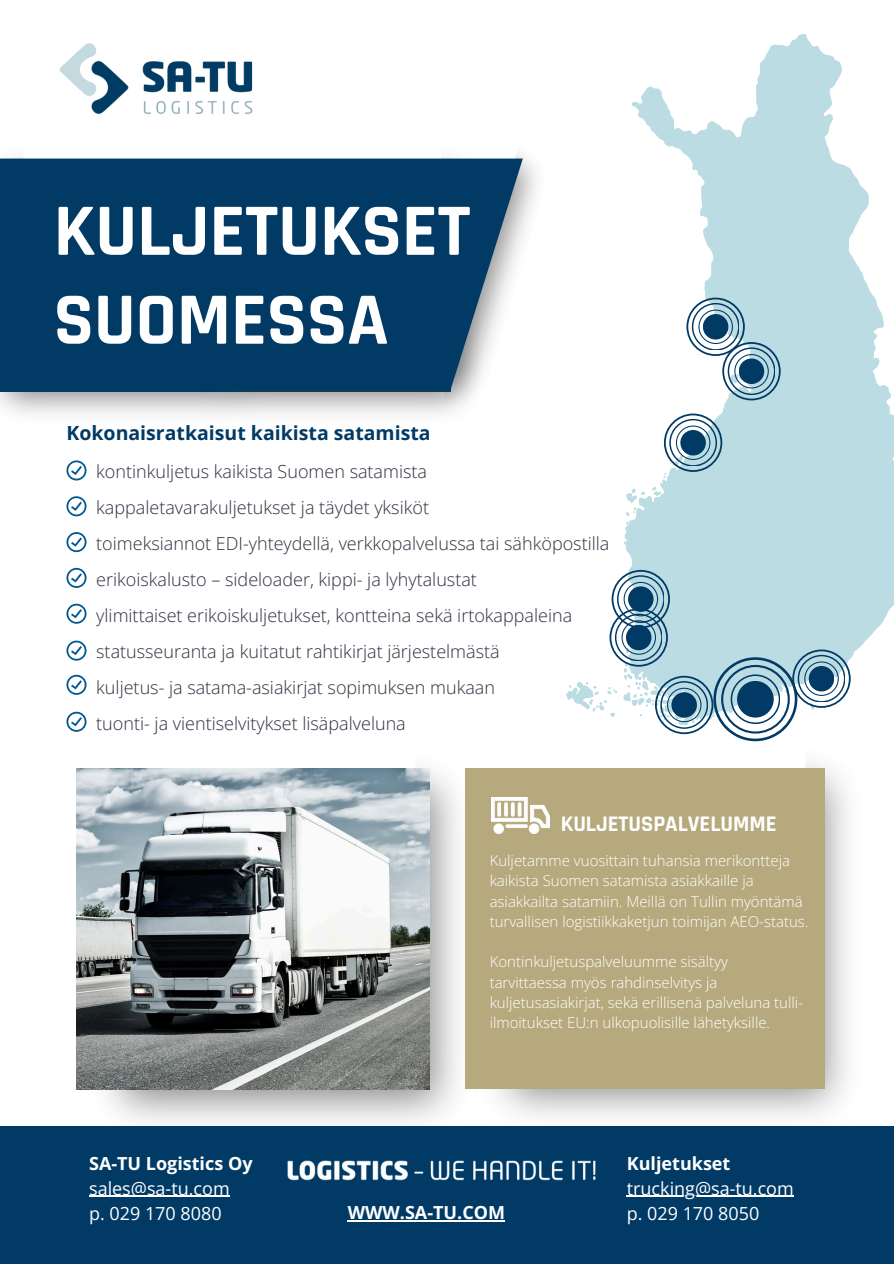
<style>
.page{position:relative;width:894px;height:1264px;background:#fff}
.page>*{position:absolute;margin:0;border:0;box-sizing:border-box;transform-origin:0 0}
.t1{font:700 74.55px/88.8px "Rajdhani";color:#fff}
.t2{font:700 22.5px "Rajdhani";color:#fff}
.t3{font:700 19.5px "Open Sans";color:#003a65}
.t4{font:300 18px/36px "Open Sans";color:#2b313f}
.t5{font:18px/24.8px "Open Sans";color:#fff}
.t6{font:700 18px "Open Sans";color:#fff}
.t7{font:300 15px/20.2px "Open Sans";color:#fff}
.s1{font-weight:700}
</style>
<div class="page">
<img style="left:80px;top:767px;width:379px;height:356px">
<img style="left:496px;top:762px;width:353px;height:356px">
<div style="left:465px;top:768px;width:358px;height:321px;background:#b7a97e"></div>
<div style="left:0;top:1126px;width:893px;height:137px;background:#003a65"></div>
<svg style="left:66px;top:460px;width:20px;height:20px"></svg>
<svg style="left:66px;top:568px;width:20px;height:20px"></svg>
<svg style="left:66px;top:496px;width:20px;height:20px"></svg>
<svg style="left:66px;top:603px;width:20px;height:20px"></svg>
<svg style="left:66px;top:532px;width:20px;height:20px"></svg>
<svg style="left:66px;top:640px;width:20px;height:20px"></svg>
<img style="left:76px;top:768px;width:353px;height:321px">
<svg style="left:566px;top:34px;width:327px;height:678px"></svg>
<svg style="left:609px;top:570px;width:241px;height:171px"></svg>
<svg style="left:663px;top:413px;width:59px;height:59px"></svg>
<svg style="left:686px;top:297px;width:94px;height:103px"></svg>
<img style="left:59px;top:43px;width:194px;height:71px">
<img style="left:197px;top:390px;width:241px;height:32px">
<img style="left:491px;top:797px;width:58px;height:36px">
<img style="left:438px;top:152px;width:99px;height:262px">
<div style="left:0;top:158px;width:522px;height:232px;background:#003a65"></div>
<img style="left:287px;top:1160px;width:309px;height:21px">
<svg style="left:66px;top:674px;width:20px;height:21px"></svg>
<svg style="left:66px;top:711px;width:20px;height:20px"></svg>
<hr style="left:89px;top:1195px;width:141px;height:1px;background:#fff">
<hr style="left:626px;top:1195px;width:167px;height:1px;background:#fff">
<hr style="left:347px;top:1220px;width:158px;height:1px;background:#fff">
<p class="t1" style="left:54px;top:189px;width:418px">KULJETUKSET<br>SUOMESSA</p>
<p class="t3" style="left:66px;top:419px;width:365px">Kokonaisratkaisut kaikista satamista</p>
<p class="t4" style="left:96px;top:453px;width:332px">kontinkuljetus kaikista Suomen satamista</p>
<p class="t4" style="left:96px;top:489px;width:334px">kappaletavarakuljetukset ja täydet yksiköt</p>
<p class="t4" style="left:96px;top:525px;width:514px">toimeksiannot EDI-yhteydellä, verkkopalvelussa tai sähköpostilla erikoiskalusto – sideloader, kippi- ja lyhytalustat<br>ylimittaiset erikoiskuljetukset, kontteina sekä irtokappaleina statusseuranta ja kuitatut rahtikirjat järjestelmästä<br>kuljetus- ja satama-asiakirjat sopimuksen mukaan</p>
<p class="t4" style="left:96px;top:705px;width:311px">tuonti- ja vientiselvitykset lisäpalveluna</p>
<p class="t2" style="left:560px;top:809px;width:217px">KULJETUSPALVELUMME</p>
<p class="t7" style="left:489px;top:850px;width:320px">Kuljetamme vuosittain tuhansia merikontteja kaikista Suomen satamista asiakkaille ja asiakkailta satamiin. Meillä on Tullin myöntämä turvallisen logistiikkaketjun toimijan AEO-status.</p>
<p class="t7" style="left:489px;top:951px;width:315px">Kontinkuljetuspalveluumme sisältyy tarvittaessa myös rahdinselvitys ja kuljetusasiakirjat, sekä erillisenä palveluna tulli&shy;ilmoitukset EU:n ulkopuolisille lähetyksille.</p>
<p class="t5" style="left:89px;top:1150px;width:165px"><span class="s1">SA-TU Logistics Oy </span>sales@sa-tu.com<br>p. 029 170 8080</p>
<p class="t6" style="left:626px;top:1150px;width:105px">Kuljetukset</p>
<p class="t5" style="left:626px;top:1175px;width:168px">trucking@sa-tu.com</p>
<p class="t6" style="left:347px;top:1200px;width:159px">WWW.SA-TU.COM</p>
<p class="t5" style="left:626px;top:1200px;width:134px">p. 029 170 8050</p>
</div>
